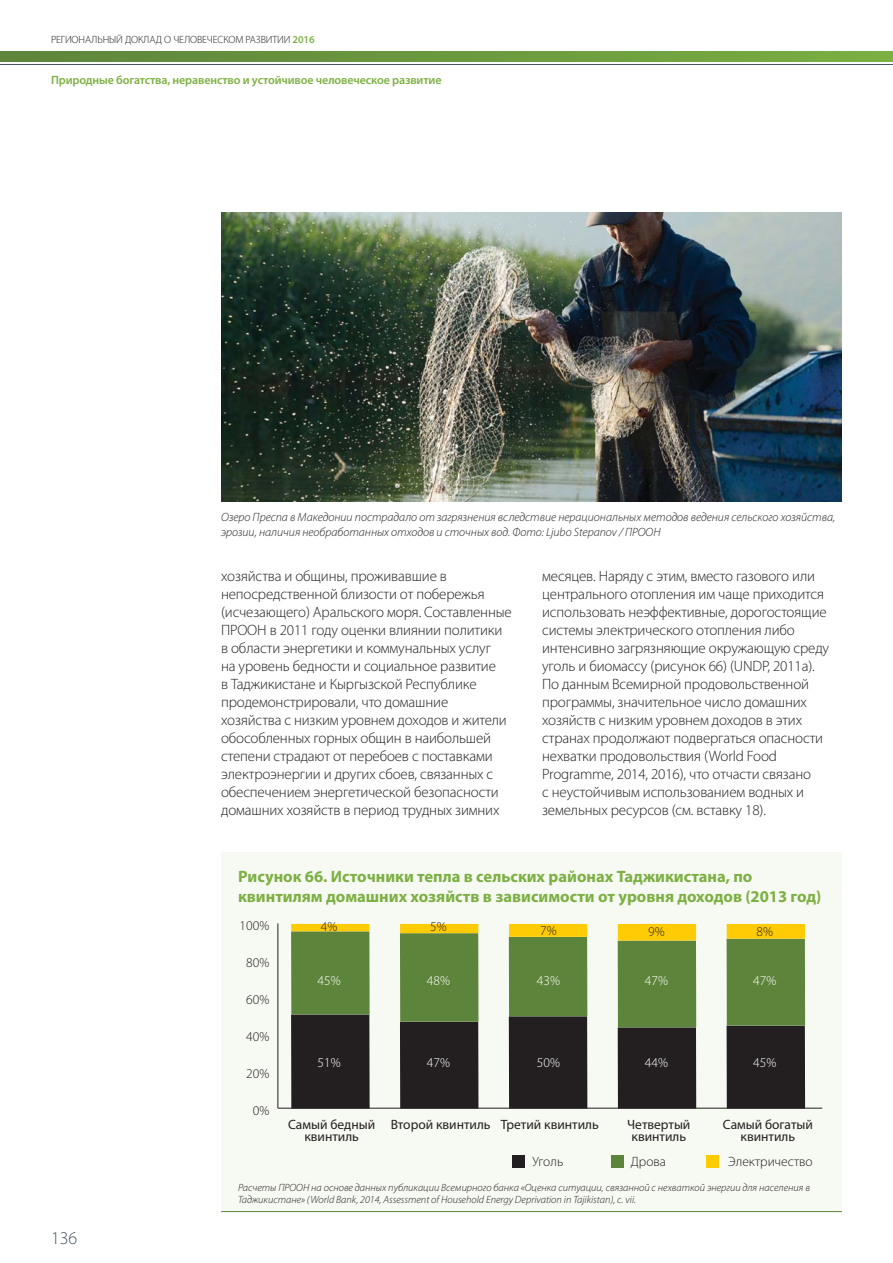
<style>
.page{position:relative;width:893px;height:1263px;background:#fff}
.page>*{position:absolute;margin:0;border:0;box-sizing:border-box;transform-origin:0 0}
.t1{font:300 18px "Myriad Pro";color:#455560}
.t2{font:700 16.5px/19.8px "Myriad Pro";color:#7cb042}
.t3{font:300 15px/18px "Myriad Pro";letter-spacing:-.01em;color:#231f20}
.t4{font:13.5px/12px "Myriad Pro";color:#231f20;text-align:center}
.t5{font:300 13.5px "Myriad Pro";color:#231f20}
.t6{font:300 13.5px "Myriad Pro";color:#fff}
.t7{font:italic 300 12px/14.4px "Myriad Pro";color:#231f20}
.t8{font:600 12px "Myriad Pro";letter-spacing:-.01em;color:#7cb042}
.t9{font:italic 300 10.5px/12px "Myriad Pro";color:#231f20}
.t10{font:300 10.5px "Myriad Pro";letter-spacing:-.01em;color:#231f20}
.s1{font-weight:600;color:#7cb042}
</style>
<div class="page">
<svg style="left:0;top:51px;width:893px;height:11px;background:#6a993e"></svg>
<hr style="left:0;top:64px;width:893px;height:1px;background:#455560">
<div style="left:221px;top:852px;width:621px;height:360px;background:#f7f9f3"></div>
<hr style="left:278px;top:1108px;width:544px;height:1px;background:#231f20">
<hr style="left:277px;top:923px;width:1px;height:185px;background:#231f20">
<div style="left:727px;top:1025px;width:78px;height:83px;background:#231f20"></div>
<div style="left:618px;top:1027px;width:78px;height:81px;background:#231f20"></div>
<div style="left:509px;top:1016px;width:78px;height:92px;background:#231f20"></div>
<div style="left:400px;top:1022px;width:78px;height:86px;background:#231f20"></div>
<div style="left:291px;top:1014px;width:79px;height:94px;background:#231f20"></div>
<div style="left:727px;top:939px;width:78px;height:86px;background:#5d843b"></div>
<div style="left:618px;top:940px;width:78px;height:87px;background:#5d843b"></div>
<div style="left:509px;top:937px;width:78px;height:79px;background:#5d843b"></div>
<div style="left:400px;top:933px;width:78px;height:89px;background:#5d843b"></div>
<div style="left:291px;top:931px;width:79px;height:83px;background:#5d843b"></div>
<div style="left:727px;top:924px;width:78px;height:15px;background:#ffcb04"></div>
<div style="left:618px;top:924px;width:78px;height:16px;background:#ffcb04"></div>
<div style="left:509px;top:924px;width:78px;height:13px;background:#ffcb04"></div>
<div style="left:400px;top:924px;width:78px;height:9px;background:#ffcb04"></div>
<div style="left:291px;top:924px;width:78px;height:7px;background:#ffcb04"></div>
<div style="left:512px;top:1155px;width:13px;height:13px;background:#231f20"></div>
<div style="left:706px;top:1155px;width:13px;height:13px;background:#ffcb04"></div>
<div style="left:611px;top:1155px;width:13px;height:13px;background:#5d843b"></div>
<hr style="left:221px;top:1211px;width:621px;height:1px;background:#5d843b">
<img style="left:221px;top:213px;width:621px;height:289px">
<p class="t10" style="left:51px;top:35px;width:265px">РЕГИОНАЛЬНЫЙ ДОКЛАД О ЧЕЛОВЕЧЕСКОМ РАЗВИТИИ <span class="s1">2016</span></p>
<p class="t8" style="left:51px;top:75px;width:392px">Природные богатства, неравенство и устойчивое человеческое развитие</p>
<p class="t7" style="left:221px;top:511px;width:616px">Озеро Преспа в Македонии пострадало от загрязнения вследствие нерациональных методов ведения сельского хозяйства, эрозии, наличия необработанных отходов и сточных вод. Фото: Ljubo Stepanov / ПРООН</p>
<p class="t3" style="left:221px;top:569px;width:292px">хозяйства и общины, проживавшие в непосредственной близости от побережья (исчезающего) Аральского моря. Составленные ПРООН в 2011 году оценки влиянии политики в области энергетики и коммунальных услуг<br>на уровень бедности и социальное развитие<br>в Таджикистане и Кыргызской Республике продемонстрировали, что домашние хозяйства с низким уровнем доходов и жители обособленных горных общин в наибольшей степени страдают от перебоев с поставками электроэнергии и других сбоев, связанных с обеспечением энергетической безопасности домашних хозяйств в период трудных зимних</p>
<p class="t3" style="left:542px;top:569px;width:289px">месяцев. Наряду с этим, вместо газового или центрального отопления им чаще приходится использовать неэффективные, дорогостоящие системы электрического отопления либо интенсивно загрязняющие окружающую среду уголь и биомассу (рисунок 66) (UNDP, 2011а).<br>По данным Всемирной продовольственной программы, значительное число домашних хозяйств с низким уровнем доходов в этих странах продолжают подвергаться опасности нехватки продовольствия (World Food Programme, 2014, 2016), что отчасти связано<br>с неустойчивым использованием водных и земельных ресурсов (см. вставку 18).</p>
<p class="t2" style="left:238px;top:868px;width:585px">Рисунок 66. Источники тепла в сельских районах Таджикистана, по квинтилям домашних хозяйств в зависимости от уровня доходов (2013 год)</p>
<p class="t5" style="left:240px;top:920px;width:31px">100%</p>
<p class="t5" style="left:246px;top:957px;width:25px">80%</p>
<p class="t5" style="left:246px;top:994px;width:25px">60%</p>
<p class="t5" style="left:246px;top:1031px;width:25px">40%</p>
<p class="t5" style="left:246px;top:1068px;width:25px">20%</p>
<p class="t5" style="left:253px;top:1105px;width:18px">0%</p>
<p class="t5" style="left:321px;top:921px;width:18px">4%</p>
<p class="t5" style="left:430px;top:921px;width:18px">5%</p>
<p class="t5" style="left:540px;top:925px;width:18px">7%</p>
<p class="t5" style="left:648px;top:926px;width:18px">9%</p>
<p class="t5" style="left:757px;top:926px;width:18px">8%</p>
<p class="t6" style="left:318px;top:975px;width:25px">45%</p>
<p class="t6" style="left:427px;top:975px;width:25px">48%</p>
<p class="t6" style="left:537px;top:975px;width:25px">43%</p>
<p class="t6" style="left:645px;top:975px;width:25px">47%</p>
<p class="t6" style="left:753px;top:975px;width:25px">47%</p>
<p class="t6" style="left:318px;top:1057px;width:25px">51%</p>
<p class="t6" style="left:427px;top:1057px;width:25px">47%</p>
<p class="t6" style="left:537px;top:1057px;width:25px">50%</p>
<p class="t6" style="left:645px;top:1057px;width:25px">44%</p>
<p class="t6" style="left:753px;top:1057px;width:25px">45%</p>
<p class="t4" style="left:288px;top:1120px;width:89px">Самый бедный квинтиль</p>
<p class="t4" style="left:391px;top:1120px;width:210px">Второй квинтиль Третий квинтиль</p>
<p class="t4" style="left:627px;top:1120px;width:65px">Четвертый квинтиль</p>
<p class="t4" style="left:723px;top:1120px;width:92px">Самый богатый квинтиль</p>
<p class="t5" style="left:532px;top:1157px;width:32px">Уголь</p>
<p class="t5" style="left:631px;top:1157px;width:37px">Дрова</p>
<p class="t5" style="left:728px;top:1157px;width:86px">Электричество</p>
<p class="t1" style="left:51px;top:1231px;width:28px">136</p>
<p class="t9" style="left:238px;top:1182px;width:573px">Расчеты ПРООН на основе данных публикации Всемирного банка «Оценка ситуации, связанной с нехваткой энергии для населения в<br>Таджикистане» (World Bank, 2014, Assessment of Household Energy Deprivation in Tajikistan), с. vii.</p>
</div>
